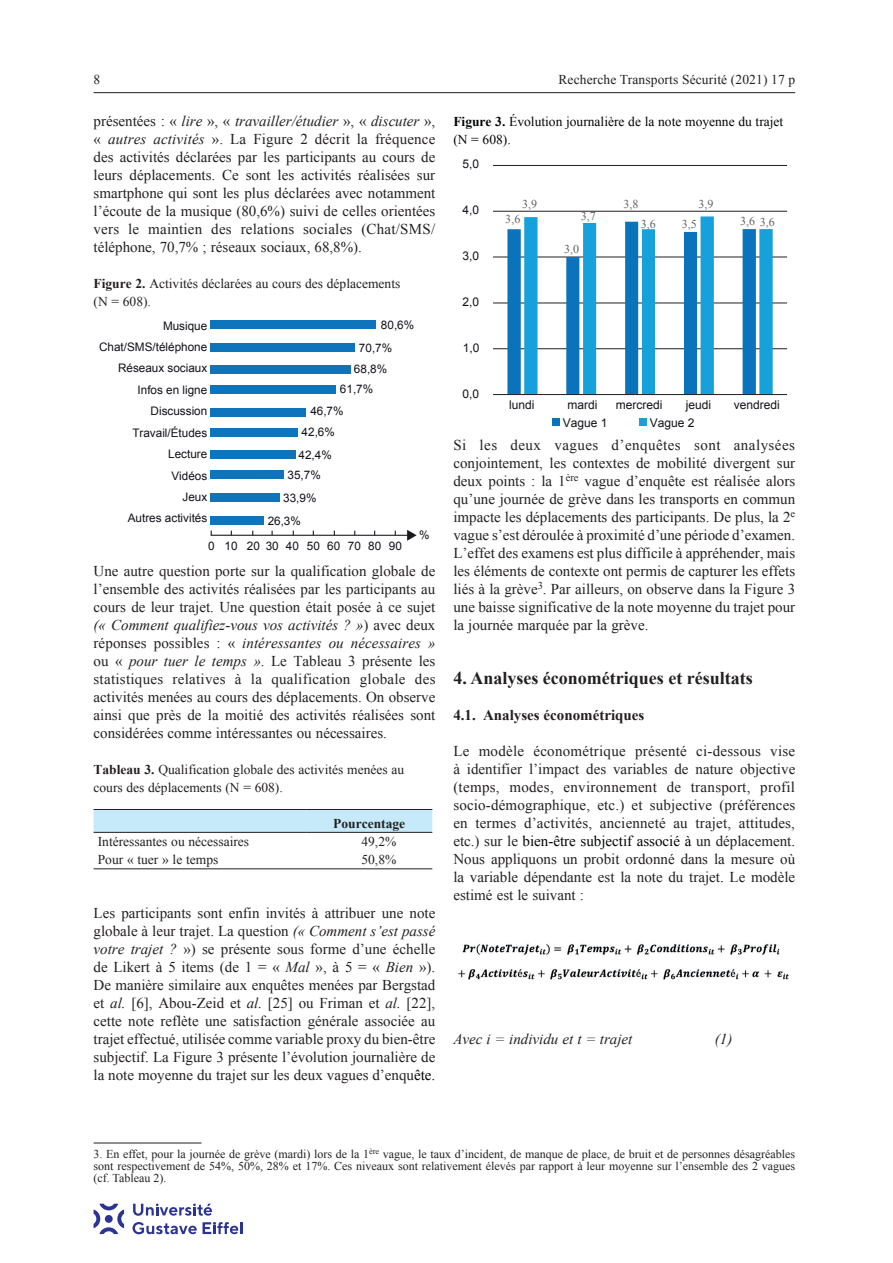
<style>
.page{position:relative;width:893px;height:1263px;background:#fff}
.page>*{position:absolute;margin:0;border:0;box-sizing:border-box;transform-origin:0 0}
.t1{font:700 18px "Times New Roman";color:#231f20}
.t2{font:15px/18px "Times New Roman";color:#231f20;text-align:justify}
.t3{font:italic 15px "Times New Roman";color:#231f20}
.t4{font:700 15px "Times New Roman";color:#231f20}
.t5{font:13.5px/18px "Times New Roman";color:#231f20}
.t6{font:13.5px/18px "Times New Roman";color:#030505}
.t7{font:700 13.5px "Times New Roman";color:#231f20}
.t8{font:12px/12px "Times New Roman";color:#231f20;text-align:justify}
.t9{font:12px "Arial";color:#121118}
.t10{font:12px "Times New Roman";color:#636366}
.t11{font:11.7px/21.5px "Arial";color:#121118;text-align:right}
.s1{font-style:italic}
.s2{font-weight:700}
.s3{color:#030505}
</style>
<div class="page">
<hr style="left:94px;top:92px;width:701px;height:1px;background:#231f20">
<svg style="left:94px;top:1204px;width:30px;height:30px"></svg>
<div style="left:105px;top:1215px;width:8px;height:8px;background:#2b3493;border-radius:50%"></div>
<svg style="left:133px;top:1203px;width:79px;height:13px"></svg>
<svg style="left:132px;top:1222px;width:65px;height:12px"></svg>
<svg style="left:203px;top:1222px;width:39px;height:12px"></svg>
<div style="left:210px;top:517px;width:54px;height:8px;background:#0e75bc"></div>
<div style="left:210px;top:494px;width:69px;height:8px;background:#0e75bc"></div>
<div style="left:210px;top:471px;width:74px;height:8px;background:#0e75bc"></div>
<div style="left:210px;top:451px;width:85px;height:8px;background:#0e75bc"></div>
<div style="left:210px;top:428px;width:88px;height:8px;background:#0e75bc"></div>
<div style="left:210px;top:408px;width:95px;height:8px;background:#0e75bc"></div>
<div style="left:210px;top:385px;width:126px;height:8px;background:#0e75bc"></div>
<div style="left:210px;top:365px;width:141px;height:8px;background:#0e75bc"></div>
<div style="left:210px;top:321px;width:165px;height:8px;background:#0e75bc"></div>
<hr style="left:211px;top:535px;width:198px;height:1px;background:#1a191e">
<svg style="left:407px;top:530px;width:10px;height:11px"></svg>
<div style="left:210px;top:343px;width:145px;height:9px;background:#0e75bc"></div>
<div style="left:94px;top:810px;width:338px;height:22px;background:#c6eafa"></div>
<hr style="left:94px;top:809px;width:212px;height:1px;background:#231f20">
<hr style="left:306px;top:809px;width:126px;height:1px;background:#231f20">
<hr style="left:94px;top:832px;width:212px;height:1px;background:#231f20">
<hr style="left:306px;top:832px;width:126px;height:1px;background:#231f20">
<hr style="left:94px;top:868px;width:212px;height:1px;background:#231f20">
<hr style="left:306px;top:868px;width:126px;height:1px;background:#231f20">
<hr style="left:94px;top:1142px;width:108px;height:1px;background:#231f20">
<hr style="left:493px;top:348px;width:294px;height:1px;background:#231f20">
<hr style="left:493px;top:303px;width:294px;height:1px;background:#231f20">
<hr style="left:493px;top:257px;width:294px;height:1px;background:#231f20">
<hr style="left:493px;top:211px;width:294px;height:1px;background:#231f20">
<hr style="left:493px;top:165px;width:294px;height:1px;background:#231f20">
<svg style="left:507px;top:216px;width:266px;height:178px"></svg>
<hr style="left:493px;top:394px;width:294px;height:1px;background:#231f20">
<div style="left:552px;top:418px;width:8px;height:8px;background:#0973bb"></div>
<div style="left:639px;top:419px;width:8px;height:7px;background:#17a1db"></div>
<img style="left:458px;top:944px;width:331px;height:36px">
<p class="t5" style="left:94px;top:70px;width:8px">8</p>
<p class="t5" style="left:558px;top:70px;width:238px">Recherche Transports Sécurité (2021) 17 p</p>
<p class="t2" style="left:94px;top:112px;width:343px">présentées : « <span class="s1">lire</span> », « <span class="s1">travailler/étudier</span> », « <span class="s1">discuter</span> », « <span class="s1">autres activités</span> ». La Figure 2 décrit la fréquence des activités déclarées par les participants au cours de leurs déplacements. Ce sont les activités réalisées sur smartphone qui sont les plus déclarées avec notamment l’écoute de la musique (80,6%) suivi de celles orientées vers le maintien des relations sociales (Chat/SMS/ téléphone, 70,7% ; réseaux sociaux, 68,8%).</p>
<p class="t5" style="left:94px;top:274px;width:308px"><span class="s2">Figure 2.</span> Activités déclarées au cours des déplacements (N = 608).</p>
<p class="t11" style="left:99px;top:315px;width:110px">Musique<br>Chat/SMS/téléphone<br>Réseaux sociaux<br>Infos en ligne<br>Discussion<br>Travail/Études<br>Lecture<br>Vidéos<br>Jeux<br>Autres activités</p>
<p class="t11" style="left:419px;top:524px;width:12px">%</p>
<p class="t6" style="left:453px;top:112px;width:331px"><span class="s2">Figure 3.</span> Évolution journalière de la note moyenne du trajet (N = 608).</p>
<p class="t9" style="left:463px;top:156px;width:18px">5,0</p>
<p class="t10" style="left:698px;top:195px;width:17px">3,9</p>
<p class="t10" style="left:522px;top:196px;width:17px">3,9</p>
<p class="t10" style="left:624px;top:196px;width:17px">3,8</p>
<p class="t9" style="left:463px;top:202px;width:18px">4,0</p>
<p class="t10" style="left:581px;top:208px;width:17px">3,7</p>
<p class="t10" style="left:505px;top:211px;width:17px">3,6</p>
<p class="t10" style="left:682px;top:216px;width:17px">3,5</p>
<p class="t10" style="left:740px;top:213px;width:36px">3,6 3,6</p>
<p class="t10" style="left:641px;top:216px;width:17px">3,6</p>
<p class="t10" style="left:564px;top:241px;width:17px">3,0</p>
<p class="t9" style="left:463px;top:248px;width:18px">3,0</p>
<p class="t9" style="left:463px;top:294px;width:18px">2,0</p>
<p class="t11" style="left:381px;top:314px;width:35px">80,6%</p>
<p class="t9" style="left:463px;top:340px;width:18px">1,0</p>
<p class="t11" style="left:359px;top:337px;width:35px">70,7%</p>
<p class="t11" style="left:354px;top:359px;width:35px">68,8%</p>
<p class="t11" style="left:340px;top:379px;width:35px">61,7%</p>
<p class="t9" style="left:463px;top:385px;width:18px">0,0</p>
<p class="t9" style="left:509px;top:396px;width:27px">lundi</p>
<p class="t9" style="left:567px;top:396px;width:31px">mardi</p>
<p class="t9" style="left:616px;top:396px;width:48px">mercredi</p>
<p class="t9" style="left:686px;top:396px;width:27px">jeudi</p>
<p class="t9" style="left:734px;top:396px;width:48px">vendredi</p>
<p class="t9" style="left:563px;top:415px;width:46px">Vague 1</p>
<p class="t9" style="left:650px;top:415px;width:46px">Vague 2</p>
<p class="t2" style="left:453px;top:436px;width:343px">Si les deux vagues d’enquêtes sont analysées conjointement, les contextes de mobilité divergent sur deux points : la 1<sup>ère</sup> vague d’enquête est réalisée alors qu’une journée de grève dans les transports en commun impacte les déplacements des participants. De plus, la 2<sup>e </sup>vague s’est déroulée à proximité d’une période d’examen.<br>L’effet des examens est plus difficile à appréhender, mais les éléments de contexte ont permis de capturer les effets liés à la grève<sup>3</sup>. Par ailleurs, on observe dans la Figure 3 une baisse significative de la note moyenne du trajet pour la journée marquée par la grève.</p>
<p class="t1" style="left:453px;top:666px;width:301px">4. Analyses économétriques et résultats</p>
<p class="t4" style="left:453px;top:705px;width:192px">4.1. Analyses économétriques</p>
<p class="t2" style="left:453px;top:742px;width:343px">Le modèle économétrique présenté ci-dessous vise à identifier l’impact des variables de nature objective (temps, modes, environnement de transport, profil socio-démographique, etc.) et subjective (préférences en termes d’activités, ancienneté au trajet, attitudes, etc.) sur le <span class="s3">bien-être subjectif associé à</span> un déplacement<span class="s3">.<br></span>Nous appliquons un probit ordonné dans la mesure où la variable dépendante est la note du trajet<span class="s3">.</span> Le modèle estimé est le suivant :</p>
<p class="t11" style="left:310px;top:401px;width:35px">46,7%</p>
<p class="t11" style="left:302px;top:421px;width:35px">42,6%</p>
<p class="t11" style="left:299px;top:444px;width:35px">42,4%</p>
<p class="t11" style="left:288px;top:464px;width:35px">35,7%</p>
<p class="t11" style="left:283px;top:488px;width:35px">33,9%</p>
<p class="t11" style="left:268px;top:510px;width:35px">26,3%</p>
<p class="t11" style="left:208px;top:535px;width:195px">0 10 20 30 40 50 60 70 80 90</p>
<p class="t2" style="left:94px;top:562px;width:343px">Une autre question porte sur la qualification globale de l’ensemble des activités réalisées par les participants au cours de leur trajet. Une question était posée à ce sujet <span class="s1">(« Comment qualifiez-vous vos activités ? »</span>) avec deux réponses possibles : « <span class="s1">intéressantes ou nécessaires » </span>ou « <span class="s1">pour tuer le temps »</span>. Le Tableau 3 présente les statistiques relatives à la qualification globale des activités menées au cours des déplacements. On observe ainsi que près de la moitié des activités réalisées sont considérées comme intéressantes ou nécessaires.</p>
<p class="t5" style="left:94px;top:760px;width:312px"><span class="s2">Tableau 3.</span> Qualification globale des activités menées au cours des déplacements (N = 608).</p>
<p class="t7" style="left:333px;top:814px;width:73px">Pourcentage</p>
<p class="t5" style="left:98px;top:832px;width:153px">Intéressantes ou nécessaires</p>
<p class="t5" style="left:361px;top:832px;width:36px">49,2%</p>
<p class="t5" style="left:98px;top:850px;width:122px">Pour « tuer » le temps</p>
<p class="t5" style="left:361px;top:850px;width:36px">50,8%</p>
<p class="t2" style="left:94px;top:904px;width:343px">Les participants sont enfin invités à attribuer une note globale à leur trajet. La question <span class="s1">(« Comment s’est passé votre trajet ?</span> ») se présente sous forme d’une échelle de Likert à 5 items (de 1 = « <span class="s1">Mal</span> », à 5 = « <span class="s1">Bien</span> »).<br>De manière similaire aux enquêtes menées par Bergstad et <span class="s1">al.</span> [6], Abou-Zeid et <span class="s1">al.</span> [25] ou Friman et <span class="s1">al.</span> [22], cette note reflète une satisfaction générale associée au trajet effectué, utilisée comme variable proxy du bien-être subjectif. La Figure 3 présente l’évolution journalière de la note moyenne du trajet sur les deux vagues d’enqu<span class="s3">ête.</span></p>
<p class="t3" style="left:453px;top:1029px;width:181px">Avec i = individu et t = trajet</p>
<p class="t3" style="left:715px;top:1029px;width:19px">(1)</p>
<p class="t8" style="left:94px;top:1148px;width:703px">3. En effet, pour la journée de grève (mardi) lors de la 1<sup>ère</sup> vague, le taux d’incident, de manque de place, de bruit et de personnes désagréables sont respectivement de 54%, 50%, 28% et 17%. Ces niveaux sont relativement élevés par rapport à leur moyenne sur l’ensemble des 2 vagues (cf. Tableau 2).</p>
</div>
